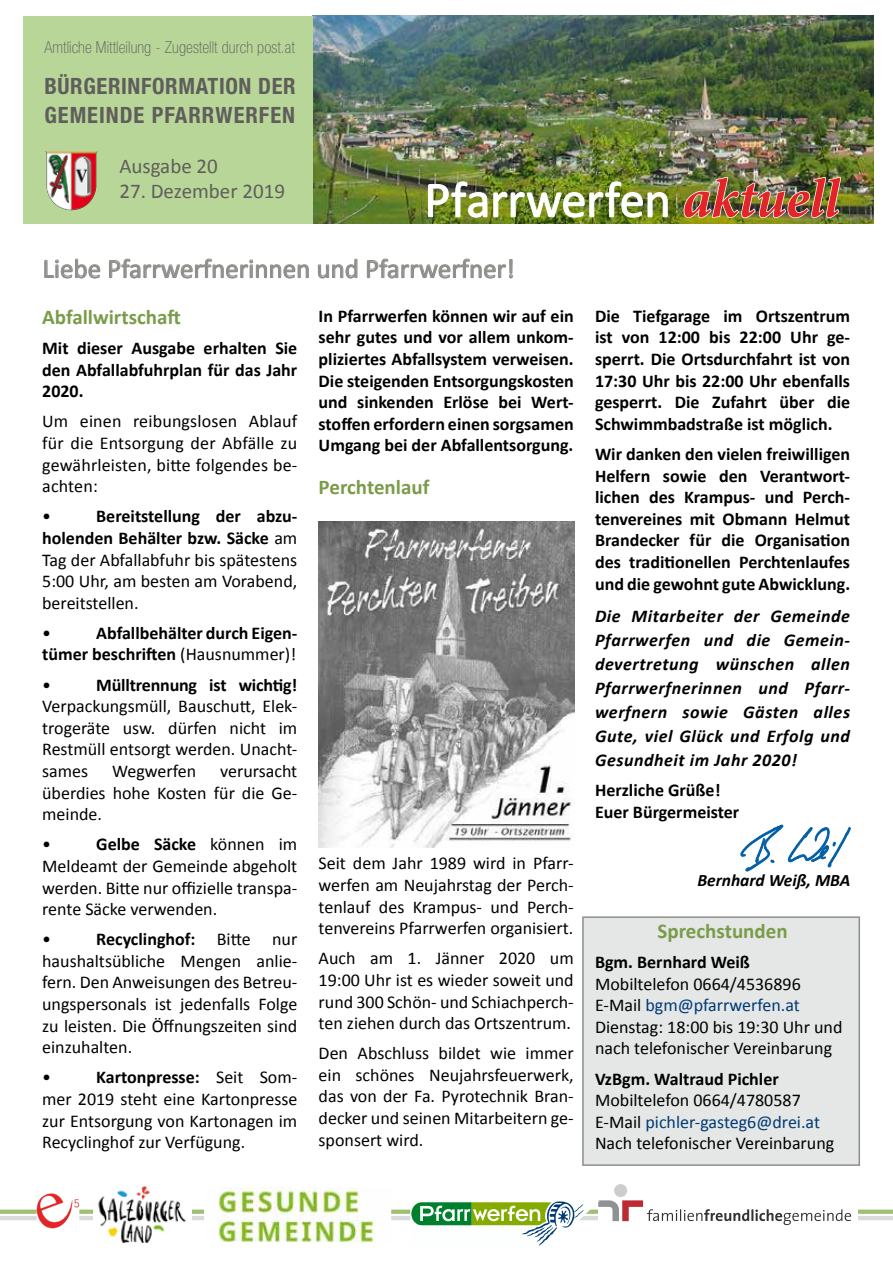
<style>
.page{position:relative;width:893px;height:1263px;background:#fff}
.page>*{position:absolute;margin:0;border:0;box-sizing:border-box;transform-origin:0 0}
.t1{font:51px "Calibri";letter-spacing:-.01em;color:#fff}
.t2{font:27px "Calibri";color:#8e8e8b}
.t3{font:700 condensed 22.5px/28.8px "Helvetica Neue LT Std";letter-spacing:.03em;color:#605e5c}
.t4{font:700 21px "Calibri";color:#7a9c49}
.t5{font:21px "Calibri";color:#605e5c}
.t6{font:18px/21.6px "Calibri";color:#000;text-align:justify}
.t7{font:700 18px/21.6px "Calibri";color:#000;text-align:justify}
.t8{font:italic 700 18px/24px "Calibri";letter-spacing:.03em;color:#000;text-align:justify}
.t9{font:italic 700 17.4px "Calibri";color:#000}
.t10{font:100 condensed 16.5px "Helvetica Neue LT Std";letter-spacing:.005em;color:#605e5c}
.s1{font-family:"Minion Pro";font-weight:700;font-style:italic;font-size:55.5px;color:#e42528}
.s2{font-weight:700}
.s3{font-weight:400}
.s4{color:#003a75}
</style>
<div class="page">
<div style="left:582px;top:916px;width:278px;height:250px;background:#e5e6e6;border:2px solid #8e8e8b"></div>
<hr style="left:0;top:1216px;width:893px;height:4px;background:#d9dadb">
<div style="left:0;top:1209px;width:893px;height:5px;background:#9ebf74"></div>
<img style="left:312px;top:16px;width:562px;height:207px">
<div style="left:23px;top:16px;width:289px;height:207px;background:#b8d698"></div>
<img style="left:683px;top:176px;width:157px;height:43px">
<div style="left:598px;top:1209px;width:259px;height:17px;background:#fff"></div>
<svg style="left:410px;top:1184px;width:441px;height:62px"></svg>
<svg style="left:37px;top:1193px;width:42px;height:35px"></svg>
<img style="left:94px;top:1185px;width:97px;height:57px">
<img style="left:204px;top:1187px;width:187px;height:56px">
<img style="left:45px;top:151px;width:53px;height:59px">
<svg style="left:741px;top:825px;width:110px;height:46px"></svg>
<svg style="left:44px;top:259px;width:56px;height:19px"></svg>
<svg style="left:109px;top:259px;width:200px;height:20px"></svg>
<svg style="left:318px;top:259px;width:39px;height:19px"></svg>
<img style="left:367px;top:181px;width:301px;height:98px">
<img style="left:319px;top:522px;width:255px;height:326px">
<p class="t10" style="left:44px;top:37px;width:252px">Amtliche Mittleilung - Zugestellt durch post.at</p>
<p class="t3" style="left:44px;top:71px;width:253px">BÜRGERINFORMATION DER<br>GEMEINDE PFARRWERFEN</p>
<p class="t5" style="left:119px;top:153px;width:100px">Ausgabe 20</p>
<p class="t5" style="left:119px;top:178px;width:167px">27. Dezember 2019</p>
<h1 class="t1" style="left:424px;top:168px;width:417px">Pfarrwerfen <span class="s1">aktuell</span></h1>
<h2 class="t2" style="left:43px;top:251px;width:474px">Liebe Pfarrwerfnerinnen und Pfarrwerfner!</h2>
<p class="t4" style="left:42px;top:304px;width:140px">Abfallwirtschaft</p>
<p class="t7" style="left:42px;top:337px;width:257px">Mit dieser Ausgabe erhalten Sie den Abfallabfuhrplan für das Jahr 2020.</p>
<p class="t6" style="left:42px;top:411px;width:257px">Um einen reibungslosen Ablauf für die Entsorgung der Abfälle zu gewährleisten, bitte folgendes be&shy;achten:</p>
<p class="t6" style="left:42px;top:506px;width:10px">•</p>
<p class="t6" style="left:42px;top:506px;width:257px;text-indent:54px"><span class="s2">Bereitstellung der abzu&shy;holenden Behälter bzw. Säcke</span> am Tag der Abfallabfuhr bis spätestens 5:00 Uhr, am besten am Vorabend, bereitstellen.</p>
<p class="t6" style="left:42px;top:622px;width:10px">•</p>
<p class="t7" style="left:42px;top:622px;width:257px;text-align:right">Abfallbehälter durch Eigen-<br>tümer beschriften <span class="s3">(Hausnummer)!</span></p>
<p class="t6" style="left:42px;top:674px;width:10px">•</p>
<p class="t7" style="left:96px;top:674px;width:203px">Mülltrennung ist wichtig!</p>
<p class="t6" style="left:42px;top:695px;width:257px">Verpackungsmüll, Bauschutt, Elek&shy;trogeräte usw. dürfen nicht im Restmüll entsorgt werden. Unacht&shy;sames</p>
<p class="t6" style="left:112px;top:760px;width:86px">Wegwerfen</p>
<p class="t6" style="left:42px;top:760px;width:257px;text-indent:178px">verursacht überdies hohe Kosten für die Ge&shy;meinde.</p>
<p class="t6" style="left:42px;top:833px;width:10px">•</p>
<p class="t6" style="left:42px;top:833px;width:257px;text-indent:54px"><span class="s2">Gelbe Säcke</span> können im Meldeamt der Gemeinde abgeholt werden. Bitte nur offizielle transpa&shy;rente Säcke verwenden.</p>
<p class="t6" style="left:42px;top:928px;width:10px">•</p>
<p class="t6" style="left:42px;top:928px;width:257px;text-indent:54px"><span class="s2">Recyclinghof:</span> Bitte nur haushaltsübliche Mengen anlie&shy;fern. Den Anweisungen des Betreu&shy;ungspersonals ist jedenfalls Folge zu leisten. Die Öffnungszeiten sind einzuhalten.</p>
<p class="t6" style="left:42px;top:1066px;width:10px">•</p>
<p class="t6" style="left:42px;top:1066px;width:257px;text-indent:54px"><span class="s2">Kartonpresse:</span> Seit Som&shy;mer 2019 steht eine Kartonpresse zur Entsorgung von Kartonagen im Recyclinghof zur Verfügung.</p>
<p class="t7" style="left:319px;top:305px;width:257px">In Pfarrwerfen können wir auf ein sehr gutes und vor allem unkom&shy;pliziertes Abfallsystem verweisen.<br>Die steigenden Entsorgungskosten und sinkenden Erlöse bei Wert&shy;stoffen erfordern einen sorgsamen Umgang bei der Abfallentsorgung.</p>
<p class="t4" style="left:319px;top:473px;width:112px">Perchtenlauf</p>
<p class="t6" style="left:319px;top:853px;width:257px">Seit dem Jahr 1989 wird in Pfarr&shy;werfen am Neujahrstag der Perch&shy;tenlauf des Krampus- und Perch&shy;tenvereins Pfarrwerfen organisiert.</p>
<p class="t6" style="left:319px;top:947px;width:257px">Auch am 1. Jänner 2020 um 19:00 Uhr ist es wieder soweit und rund 300 Schön- und Schiachperch&shy;ten ziehen durch das Ortszentrum.</p>
<p class="t6" style="left:319px;top:1042px;width:257px">Den Abschluss bildet wie immer ein schönes Neujahrsfeuerwerk, das von der Fa. Pyrotechnik Bran&shy;decker und seinen Mitarbeitern ge&shy;sponsert wird.</p>
<p class="t7" style="left:595px;top:305px;width:257px">Die Tiefgarage im Ortszentrum ist von 12:00 bis 22:00 Uhr ge&shy;sperrt. Die Ortsdurchfahrt ist von 17:30 Uhr bis 22:00 Uhr ebenfalls gesperrt. Die Zufahrt über die Schwimmbadstraße ist möglich.</p>
<p class="t7" style="left:595px;top:443px;width:257px">Wir danken den vielen freiwilligen Helfern sowie den Verantwort&shy;lichen des Krampus- und Perch&shy;tenvereines mit Obmann Helmut Brandecker für die Organisation des traditionellen Perchtenlaufes und die gewohnt gute Abwicklung.</p>
<p class="t8" style="left:595px;top:604px;width:257px">Die Mitarbeiter der Gemeinde Pfarrwerfen und die Gemein&shy;devertretung wünschen allen Pfarrwerfnerinnen und Pfarr&shy;werfnern sowie Gästen alles Gute, viel Glück und Erfolg und Gesundheit im Jahr 2020!</p>
<p class="t7" style="left:595px;top:779px;width:146px">Herzliche Grüße!<br>Euer Bürgermeister</p>
<p class="t9" style="left:697px;top:869px;width:155px">Bernhard Weiß, MBA</p>
<p class="t4" style="left:657px;top:917px;width:132px">Sprechstunden</p>
<p class="t7" style="left:595px;top:951px;width:156px">Bgm. Bernhard Weiß</p>
<p class="t6" style="left:595px;top:973px;width:249px;text-align:left">Mobiltelefon 0664/4536896<br>E-Mail <span class="s4">bgm@pfarrwerfen.at<br></span>Dienstag: 18:00 bis 19:30 Uhr und nach telefonischer Vereinbarung</p>
<p class="t7" style="left:595px;top:1068px;width:185px">VzBgm. Waltraud Pichler</p>
<p class="t6" style="left:595px;top:1089px;width:241px;text-align:left">Mobiltelefon 0664/4780587<br>E-Mail <span class="s4">pichler-gasteg6@drei.at<br></span>Nach telefonischer Vereinbarung</p>
</div>
